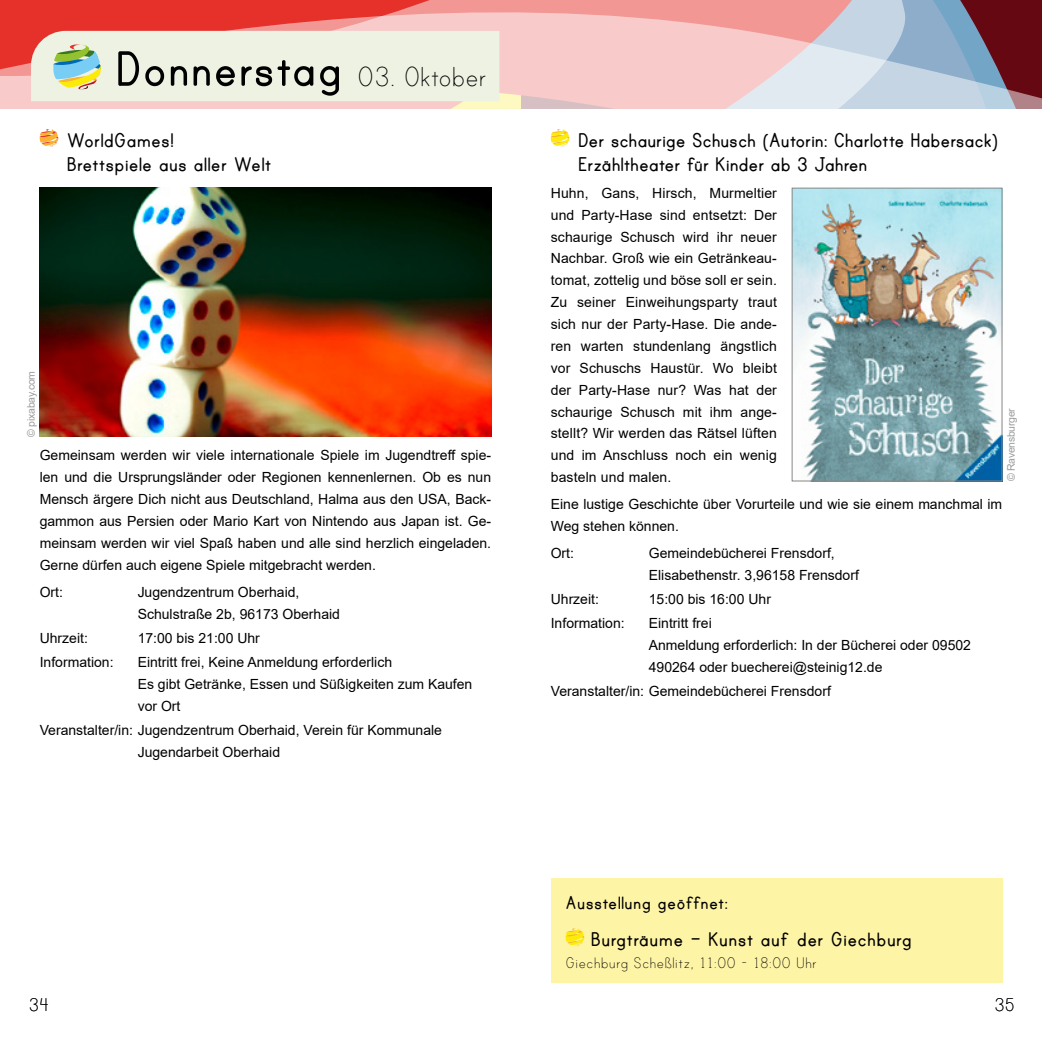
<style>
.page{position:relative;width:1042px;height:1042px;background:#fff}
.page>*{position:absolute;margin:0;border:0;box-sizing:border-box;transform-origin:0 0}
.t1{font:700 56px "Print";color:#000}
.t2{font:700 22.75px/24.5px "Print";letter-spacing:-.02em;color:#000}
.t3{font:700 22.75px "Print";color:#000}
.t4{font:700 21px "Print";color:#000}
.t5{font:21px "Print Clearly";color:#000}
.t6{font:17.5px "Print Clearly";color:#000}
.t7{font:14px/21.9px "Arial";color:#000}
.t8{font:10.5px "Arial";letter-spacing:-.025em;color:#9c9d9d}
.s1{font-family:"Print Clearly";font-weight:400;font-size:31.5px}
</style>
<div class="page">
<svg style="left:907px;top:11px;width:135px;height:97px;background:#8a7d91"></svg>
<svg style="left:0;top:0;width:907px;height:108px;background:#eca9a9"></svg>
<div style="left:31px;top:31px;width:468px;height:70px;background:#eef2e2"></div>
<svg style="left:39px;top:129px;width:20px;height:18px"></svg>
<img style="left:40px;top:188px;width:451px;height:249px">
<div style="left:551px;top:878px;width:451px;height:104px;background:#fef4a6"></div>
<svg style="left:565px;top:928px;width:19px;height:18px"></svg>
<svg style="left:550px;top:129px;width:19px;height:18px"></svg>
<img style="left:794px;top:190px;width:206px;height:289px">
<div style="left:792px;top:188px;width:210px;height:293px;border:1px solid #878786"></div>
<h1 class="t1" style="left:115px;top:44px;width:374px">Donnerstag <span class="s1">03. Oktober</span></h1>
<h2 class="t2" style="left:67px;top:128px;width:206px">WorldGames!<br>Brettspiele aus aller Welt</h2>
<p class="t8" style="left:24px;top:437px;width:67px;rotate:-90deg">© pixabay.com</p>
<p class="t7" style="left:40px;top:444px;width:453px;text-align:justify">Gemeinsam werden wir viele internationale Spiele im Jugendtreff spie&shy;len und die Ursprungsländer oder Regionen kennenlernen. Ob es nun Mensch ärgere Dich nicht aus Deutschland, Halma aus den USA, Back&shy;gammon aus Persien oder Mario Kart von Nintendo aus Japan ist. Ge&shy;meinsam werden wir viel Spaß haben und alle sind herzlich eingeladen.<br>Gerne dürfen auch eigene Spiele mitgebracht werden.</p>
<p class="t7" style="left:40px;top:581px;width:25px">Ort:</p>
<p class="t7" style="left:138px;top:581px;width:204px">Jugendzentrum Oberhaid,<br>Schulstraße 2b, 96173 Oberhaid</p>
<p class="t7" style="left:40px;top:627px;width:50px">Uhrzeit:</p>
<p class="t7" style="left:138px;top:627px;width:124px">17:00 bis 21:00 Uhr</p>
<p class="t7" style="left:40px;top:651px;width:75px">Information:</p>
<p class="t7" style="left:138px;top:651px;width:336px">Eintritt frei, Keine Anmeldung erforderlich<br>Es gibt Getränke, Essen und Süßigkeiten zum Kaufen vor Ort</p>
<p class="t7" style="left:138px;top:719px;width:306px;text-indent:-98px">Veranstalter/in: Jugendzentrum Oberhaid, Verein für Kommunale<br>Jugendarbeit Oberhaid</p>
<h2 class="t2" style="left:578px;top:128px;width:422px">Der schaurige Schusch (Autorin: Charlotte Habersack)<br>Erzähltheater für Kinder ab 3 Jahren</h2>
<p class="t7" style="left:551px;top:182px;width:228px;text-align:justify">Huhn, Gans, Hirsch, Murmeltier und Party-Hase sind entsetzt: Der schaurige Schusch wird ihr neuer Nachbar. Groß wie ein Getränkeau&shy;tomat, zottelig und böse soll er sein.<br>Zu seiner Einweihungsparty traut sich nur der Party-Hase. Die ande&shy;ren warten stundenlang ängstlich vor Schuschs Haustür. Wo bleibt der Party-Hase nur? Was hat der schaurige Schusch mit ihm ange&shy;stellt? Wir werden das Rätsel lüften und im Anschluss noch ein wenig basteln und malen.</p>
<p class="t7" style="left:551px;top:493px;width:453px">Eine lustige Geschichte über Vorurteile und wie sie einem manchmal im<br>Weg stehen können.</p>
<p class="t7" style="left:551px;top:542px;width:25px">Ort:</p>
<p class="t7" style="left:649px;top:542px;width:212px">Gemeindebücherei Frensdorf,<br>Elisabethenstr. 3,96158 Frensdorf</p>
<p class="t7" style="left:551px;top:588px;width:50px">Uhrzeit:</p>
<p class="t7" style="left:649px;top:588px;width:124px">15:00 bis 16:00 Uhr</p>
<p class="t7" style="left:551px;top:612px;width:75px">Information:</p>
<p class="t7" style="left:649px;top:612px;width:324px">Eintritt frei<br>Anmeldung erforderlich: In der Bücherei oder 09502<br>490264 oder buecherei@steinig12.de</p>
<p class="t7" style="left:551px;top:680px;width:282px">Veranstalter/in: Gemeindebücherei Frensdorf</p>
<p class="t8" style="left:1004px;top:481px;width:75px;rotate:-90deg">© Ravensburger</p>
<h3 class="t4" style="left:566px;top:893px;width:164px">Ausstellung geöffnet:</h3>
<h2 class="t3" style="left:591px;top:929px;width:323px">Burgträume – Kunst auf der Giechburg</h2>
<p class="t6" style="left:566px;top:953px;width:253px">Giechburg Scheßlitz, 11:00 - 18:00 Uhr</p>
<h3 class="t5" style="left:29px;top:994px;width:22px">34</h3>
<h3 class="t5" style="left:994px;top:994px;width:22px">35</h3>
</div>
